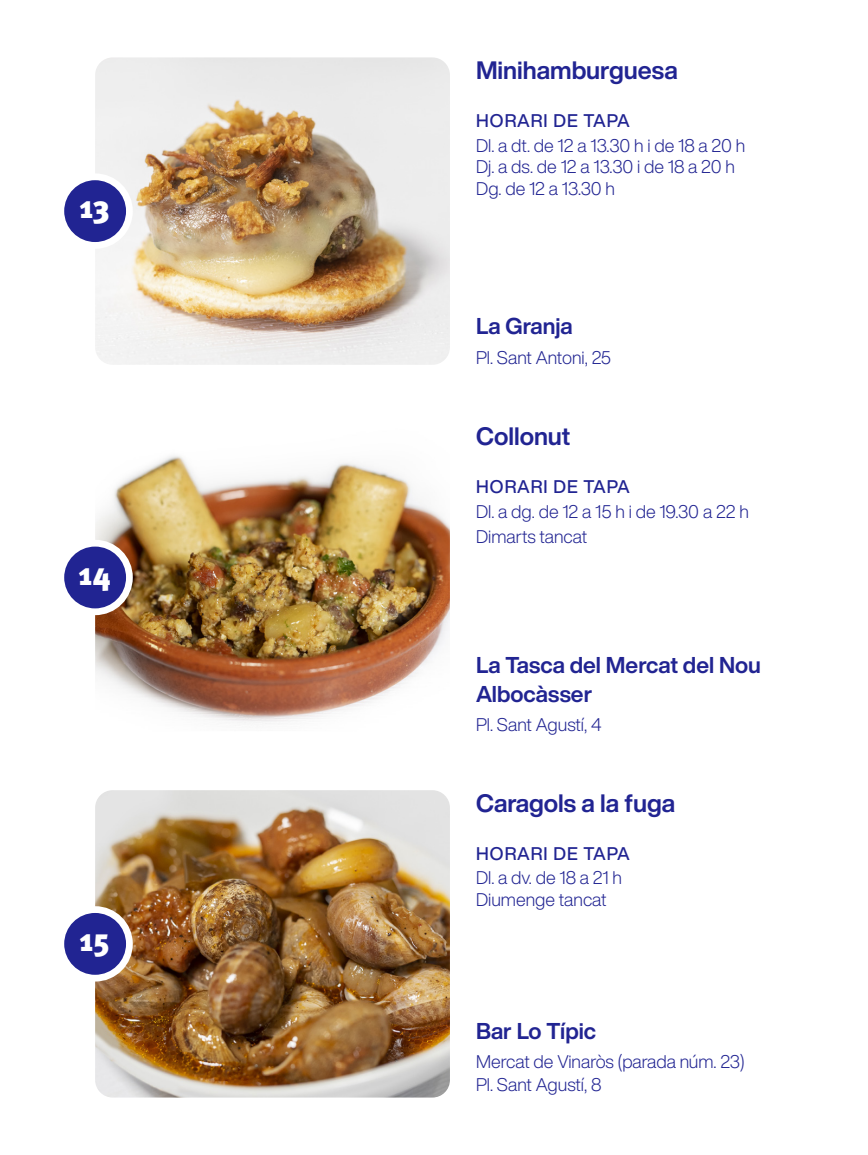
<style>
.page{position:relative;width:868px;height:1155px;background:#fff}
.page>*{position:absolute;margin:0;border:0;box-sizing:border-box;transform-origin:0 0}
.t1{font:900 31.5px "Meta Pro";color:#fff}
.t2{font:700 24.75px "Helvetica Now Display";color:#212492}
.t3{font:700 22.5px/29.2px "Helvetica Now Display";color:#212492}
.t4{font:300 18px/21.6px "Helvetica Now Display";color:#212492}
.t5{font:500 18px "Helvetica Now Display";letter-spacing:.045em;color:#212492}
</style>
<div class="page">
<img style="left:95px;top:790px;width:355px;height:307px">
<div style="left:61px;top:909px;width:68px;height:69px;background:#212492;border-radius:50%"></div>
<div style="left:57px;top:906px;width:76px;height:75px;border:7px solid #fff;border-radius:50%"></div>
<img style="left:95px;top:57px;width:355px;height:308px">
<div style="left:61px;top:177px;width:68px;height:68px;background:#212492;border-radius:50%"></div>
<div style="left:57px;top:173px;width:76px;height:76px;border:7px solid #fff;border-radius:50%"></div>
<img style="left:95px;top:456px;width:355px;height:268px">
<div style="left:61px;top:543px;width:68px;height:68px;background:#212492;border-radius:50%"></div>
<div style="left:57px;top:540px;width:76px;height:75px;border:7px solid #fff;border-radius:50%"></div>
<h1 class="t1" style="left:79px;top:188px;width:32px">13</h1>
<h1 class="t1" style="left:79px;top:554px;width:33px">14</h1>
<h1 class="t1" style="left:79px;top:920px;width:32px">15</h1>
<h2 class="t2" style="left:476px;top:53px;width:203px">Minihamburguesa</h2>
<p class="t5" style="left:476px;top:108px;width:155px">HORARI DE TAPA</p>
<p class="t4" style="left:476px;top:134px;width:271px">Dl. a dt. de 12 a 13.30 h i de 18 a 20 h<br>Dj. a ds. de 12 a 13.30 i de 18 a 20 h<br>Dg. de 12 a 13.30 h</p>
<p class="t3" style="left:476px;top:312px;width:98px">La Granja</p>
<p class="t4" style="left:476px;top:346px;width:136px">Pl. Sant Antoni, 25</p>
<h2 class="t2" style="left:476px;top:419px;width:96px">Collonut</h2>
<p class="t5" style="left:476px;top:474px;width:155px">HORARI DE TAPA</p>
<p class="t4" style="left:476px;top:499px;width:274px;line-height:24.8px">Dl. a dg. de 12 a 15 h i de 19.30 a 22 h<br>Dimarts tancat</p>
<p class="t3" style="left:476px;top:650px;width:286px">La Tasca del Mercat del Nou<br>Albocàsser</p>
<p class="t4" style="left:476px;top:713px;width:127px">Pl. Sant Agustí, 4</p>
<h2 class="t2" style="left:476px;top:786px;width:200px">Caragols a la fuga</h2>
<p class="t5" style="left:476px;top:840px;width:155px">HORARI DE TAPA</p>
<p class="t4" style="left:476px;top:867px;width:147px">Dl. a dv. de 18 a 21 h<br>Diumenge tancat</p>
<p class="t3" style="left:476px;top:1016px;width:121px">Bar Lo Típic</p>
<p class="t4" style="left:476px;top:1050px;width:270px;line-height:22.5px">Mercat de Vinaròs (parada núm. 23)<br>Pl. Sant Agustí, 8</p>
</div>
